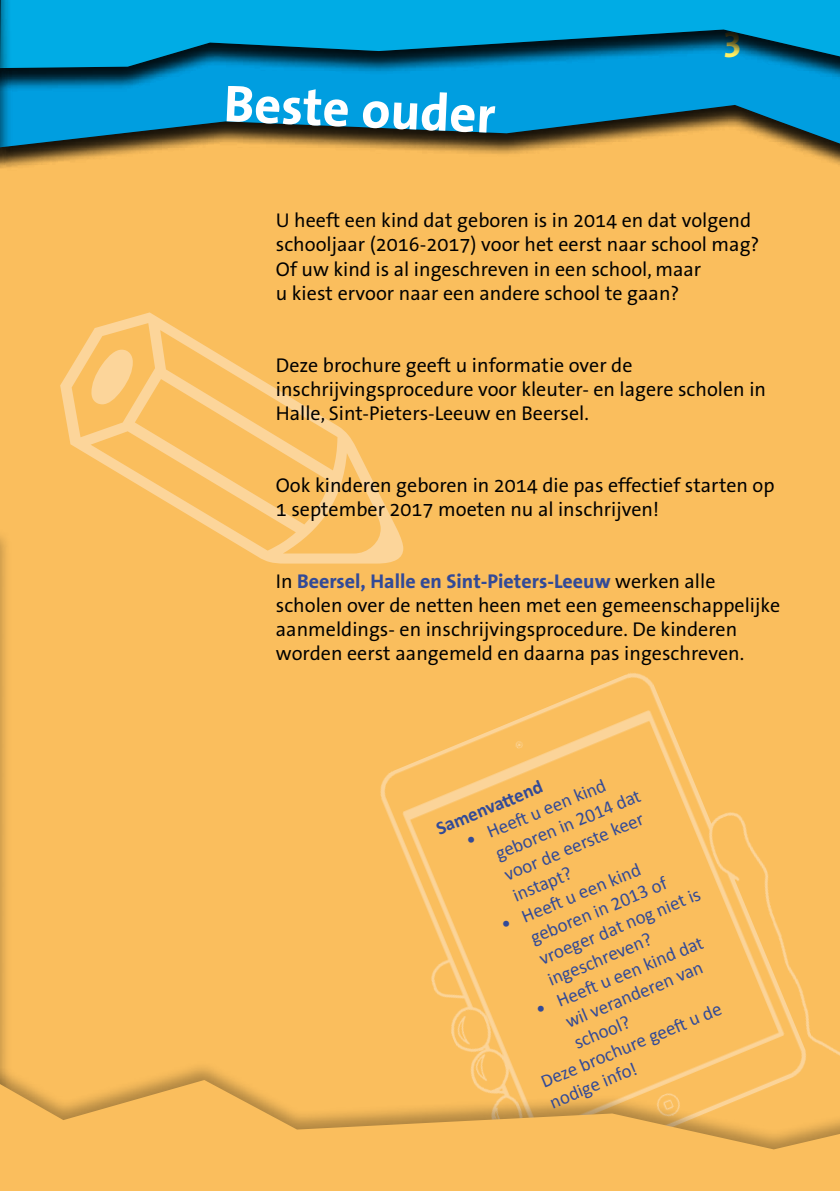
<style>
.page{position:relative;width:840px;height:1191px;background:#fff}
.page>*{position:absolute;margin:0;border:0;box-sizing:border-box;transform-origin:0 0}
.t1{font:700 52.4px "The Sans Office";color:#fff}
.t2{font:700 36px "The Sans Office";color:#fff165}
.t3{font:20px/24px "The Sans Office";color:#000}
.t4{font:19px/22.8px "Calibri";color:#324a97}
.t5{font:700 19px "Calibri";color:#324a97}
.s1{font-weight:700;color:#324a97}
</style>
<div class="page">
<div style="left:0;top:81px;width:839px;height:1110px;background:#fabe5d"></div>
<div style="left:0;top:128px;width:13px;height:1063px;background:#000;opacity:.3"></div>
<img style="left:380px;top:673px;width:459px;height:387px">
<div style="left:0;top:1060px;width:839px;height:131px;background:#000;opacity:.3"></div>
<svg style="left:0;top:1080px;width:839px;height:111px"></svg>
<div style="left:0;top:0;width:839px;height:226px;background:#fabe5d"></div>
<svg style="left:12px;top:115px;width:827px;height:52px"></svg>
<div style="left:0;top:0;width:12px;height:193px;background:#000;opacity:.7"></div>
<svg style="left:0;top:115px;width:1px;height:55px"></svg>
<div style="left:0;top:0;width:839px;height:115px;background:#009ee0"></div>
<svg style="left:12px;top:0;width:827px;height:90px;fill:#00ace5"></svg>
<div style="left:0;top:0;width:12px;height:92px;background:#000;opacity:.7"></div>
<h1 class="t1" style="left:225px;top:74px;width:273px;rotate:3deg">Beste ouder</h1>
<h2 class="t2" style="left:722px;top:22px;width:21px">3</h2>
<p class="t3" style="left:276px;top:210px;width:484px">U heeft een kind dat geboren is in 2014 en dat volgend schooljaar (2016-2017) voor het eerst naar school mag?<br>Of uw kind is al ingeschreven in een school, maar<br>u kiest ervoor naar een andere school te gaan?</p>
<p class="t3" style="left:276px;top:354px;width:491px">Deze brochure geeft u informatie over de inschrijvingsprocedure voor kleuter- en lagere scholen in<br>Halle, Sint-Pieters-Leeuw en Beersel.</p>
<p class="t3" style="left:276px;top:474px;width:500px">Ook kinderen geboren in 2014 die pas effectief starten op<br>1 september 2017 moeten nu al inschrijven!</p>
<p class="t3" style="left:276px;top:570px;width:505px">In <span class="s1">Beersel, Halle en Sint-Pieters-Leeuw</span> werken alle scholen over de netten heen met een gemeenschappelijke aanmeldings- en inschrijvingsprocedure. De kinderen worden eerst aangemeld en daarna pas ingeschreven.</p>
<p class="t4" style="left:483px;top:820px;width:157px;text-indent:-23px;rotate:-22deg">• Heeft u een kind geboren in 2014 dat voor de eerste keer instapt?</p>
<p class="t5" style="left:432px;top:817px;width:115px;rotate:-22deg">Samenvattend</p>
<p class="t4" style="left:517px;top:905px;width:174px;text-indent:-23px;rotate:-22deg">• Heeft u een kind geboren in 2013 of vroeger dat nog niet is ingeschreven?</p>
<p class="t4" style="left:531px;top:997px;width:181px;rotate:-22deg">• Heeft u een kind dat</p>
<p class="t4" style="left:561px;top:1010px;width:148px;rotate:-22deg">wil veranderen van</p>
<p class="t4" style="left:536px;top:1069px;width:195px;rotate:-22deg">Deze brochure geeft u de</p>
<p class="t4" style="left:570px;top:1031px;width:60px;rotate:-22deg">school?</p>
<p class="t4" style="left:545px;top:1091px;width:94px;rotate:-22deg">nodige info!</p>
</div>
